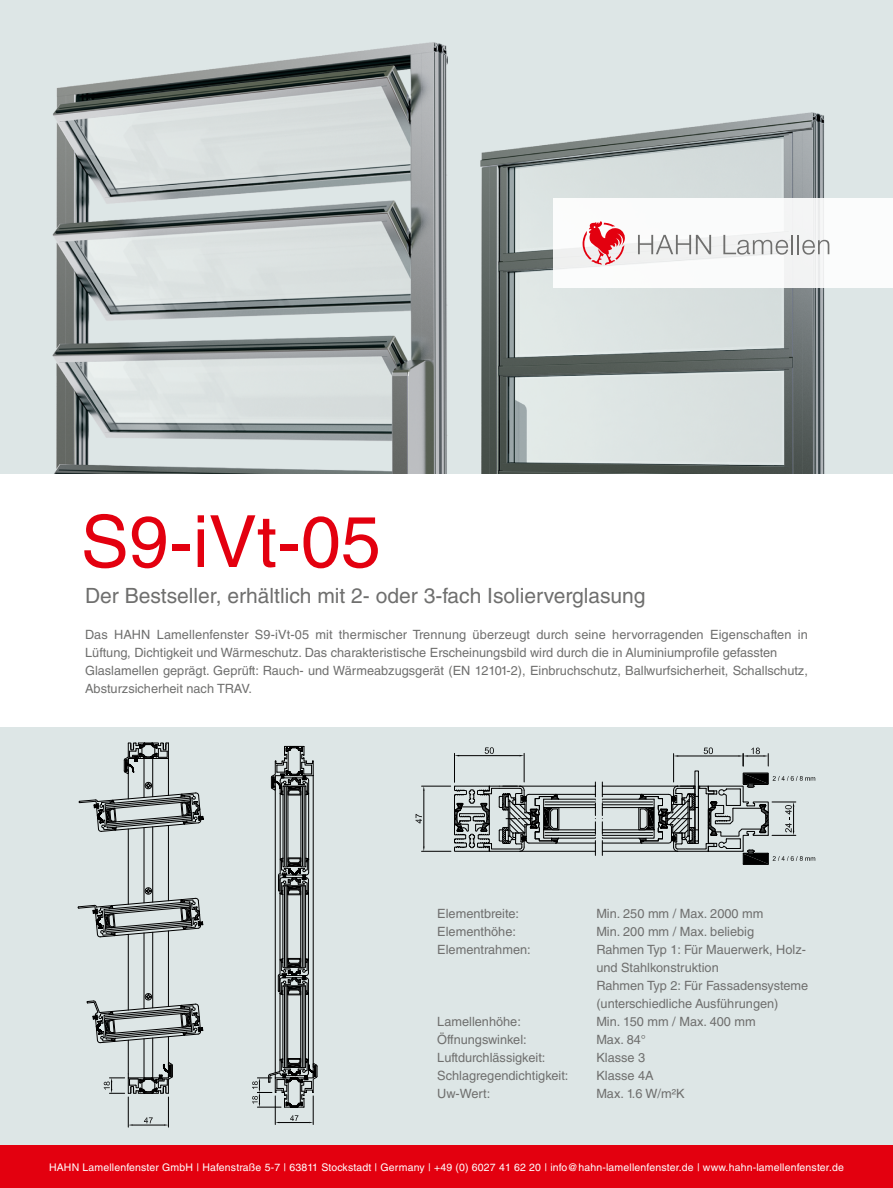
<style>
.page{position:relative;width:893px;height:1188px;background:#fff}
.page>*{position:absolute;margin:0;border:0;box-sizing:border-box;transform-origin:0 0}
.t1{font:72px "Helvetica LT Std";color:#e3000f}
.t2{font:21px "Helvetica LT Std";color:#6f6f6e}
.t3{font:12.75px/18px "Helvetica LT Std";color:#6f6f6e}
.t4{font:10.5px "Helvetica LT Std";letter-spacing:.015em;color:#fff}
</style>
<div class="page">
<div style="left:0;top:727px;width:893px;height:424px;background:#dde6e6"></div>
<img style="left:0;top:0;width:893px;height:473px">
<div style="left:0;top:1145px;width:893px;height:43px;background:#e3000f"></div>
<div style="left:553px;top:198px;width:340px;height:89px;background:#fff"></div>
<svg style="left:582px;top:221px;width:44px;height:44px"></svg>
<svg style="left:638px;top:235px;width:73px;height:19px"></svg>
<svg style="left:723px;top:235px;width:106px;height:20px"></svg>
<hr style="left:280px;top:893px;width:1px;height:67px;background:#000">
<hr style="left:308px;top:893px;width:1px;height:67px;background:#000">
<div style="left:283px;top:886px;width:5px;height:81px;border:1px solid #000"></div>
<hr style="left:284px;top:887px;width:1px;height:80px;background:#000">
<hr style="left:286px;top:887px;width:1px;height:80px;background:#000">
<div style="left:301px;top:886px;width:5px;height:81px;border:1px solid #000"></div>
<hr style="left:302px;top:887px;width:1px;height:80px;background:#000">
<hr style="left:304px;top:887px;width:1px;height:80px;background:#000">
<hr style="left:275px;top:776px;width:1px;height:297px;background:#000">
<hr style="left:313px;top:775px;width:1px;height:303px;background:#000">
<svg style="left:271px;top:746px;width:43px;height:149px"></svg>
<svg style="left:252px;top:958px;width:66px;height:167px"></svg>
<hr style="left:128px;top:1097px;width:1px;height:30px;background:#000">
<hr style="left:168px;top:1097px;width:1px;height:30px;background:#000">
<hr style="left:133px;top:1125px;width:31px;height:1px;background:#000">
<svg style="left:144px;top:1117px;width:9px;height:6px"></svg>
<svg style="left:78px;top:743px;width:125px;height:351px"></svg>
<hr style="left:144px;top:758px;width:1px;height:39px;background:#000">
<hr style="left:144px;top:828px;width:1px;height:75px;background:#000">
<hr style="left:144px;top:933px;width:1px;height:76px;background:#000">
<hr style="left:144px;top:1039px;width:1px;height:39px;background:#000">
<hr style="left:152px;top:758px;width:1px;height:39px;background:#000">
<hr style="left:152px;top:827px;width:1px;height:75px;background:#000">
<hr style="left:152px;top:932px;width:1px;height:76px;background:#000">
<hr style="left:152px;top:1038px;width:1px;height:40px;background:#000">
<svg style="left:415px;top:747px;width:400px;height:118px"></svg>
<h1 class="t1" style="left:81px;top:500px;width:302px">S9-iVt-05</h1>
<h2 class="t2" style="left:85px;top:583px;width:562px">Der Bestseller, erhältlich mit 2- oder 3-fach Isolierverglasung</h2>
<p class="t3" style="left:85px;top:625px;width:724px">Das HAHN Lamellenfenster S9-iVt-05 mit thermischer Trennung überzeugt durch seine hervorragenden Eigenschaften in Lüftung, Dichtigkeit und Wärmeschutz. Das charakteristische Erscheinungsbild wird durch die in Aluminiumprofile gefassten Glaslamellen geprägt. Geprüft: Rauch- und Wärmeabzugsgerät (EN 12101-2), Einbruchschutz, Ballwurfsicherheit, Schallschutz, Absturzsicherheit nach TRAV.</p>
<p class="t3" style="left:437px;top:904px;width:83px">Elementbreite:</p>
<p class="t3" style="left:596px;top:904px;width:169px">Min. 250 mm / Max. 2000 mm</p>
<p class="t3" style="left:437px;top:923px;width:80px">Elementhöhe:</p>
<p class="t3" style="left:596px;top:923px;width:159px">Min. 200 mm / Max. beliebig</p>
<p class="t3" style="left:437px;top:941px;width:95px">Elementrahmen:</p>
<p class="t3" style="left:596px;top:941px;width:213px">Rahmen Typ 1: Für Mauerwerk, Holz&shy;und Stahlkonstruktion<br>Rahmen Typ 2: Für Fassadensysteme (unterschiedliche Ausführungen)</p>
<p class="t3" style="left:437px;top:1013px;width:85px">Lamellenhöhe:</p>
<p class="t3" style="left:596px;top:1013px;width:161px">Min. 150 mm / Max. 400 mm</p>
<p class="t3" style="left:437px;top:1031px;width:91px">Öffnungswinkel:</p>
<p class="t3" style="left:596px;top:1031px;width:51px">Max. 84°</p>
<p class="t3" style="left:437px;top:1049px;width:110px">Luftdurchlässigkeit:</p>
<p class="t3" style="left:596px;top:1049px;width:50px">Klasse 3</p>
<p class="t3" style="left:437px;top:1067px;width:133px">Schlagregendichtigkeit:</p>
<p class="t3" style="left:596px;top:1067px;width:59px">Klasse 4A</p>
<p class="t3" style="left:437px;top:1085px;width:54px">Uw-Wert:</p>
<p class="t3" style="left:596px;top:1085px;width:90px">Max. 1.6 W/m²K</p>
<p class="t4" style="left:49px;top:1161px;width:796px">HAHN Lamellenfenster GmbH | Hafenstraße 5-7 | 63811 Stockstadt | Germany | +49 (0) 6027 41 62 20 | info@hahn-lamellenfenster.de | www.hahn-lamellenfenster.de</p>
</div>
